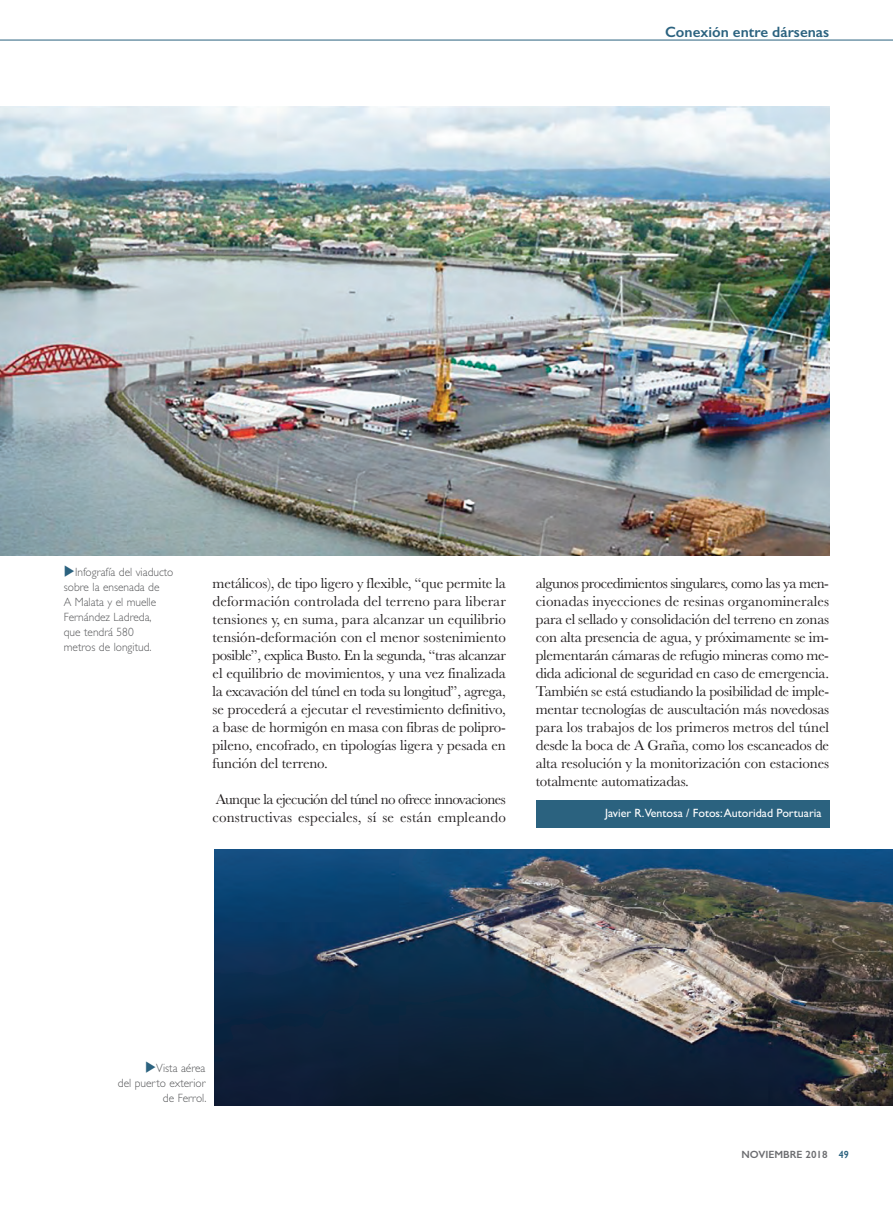
<style>
.page{position:relative;width:893px;height:1212px;background:#fff}
.page>*{position:absolute;margin:0;border:0;box-sizing:border-box;transform-origin:0 0}
.t1{font:15px/18px "Baskerville";letter-spacing:-.01em;color:#231f20;text-align:justify}
.t2{font:15px/18px "Baskerville";letter-spacing:-.04em;color:#231f20}
.t3{font:600 15px "Gill Sans";color:#2b627f}
.t4{font:300 12px/15px "Gill Sans";color:#57585a;scale:.95 1}
.t5{font:12px "Gill Sans";color:#fff}
.t6{font:600 10.5px "Gill Sans";color:#6c6d70}
.s1{color:#2b627f}
</style>
<div class="page">
<hr style="left:0;top:40px;width:893px;height:1px;background:#2b627f">
<img style="left:0;top:106px;width:829px;height:450px">
<img style="left:215px;top:849px;width:678px;height:257px">
<div style="left:536px;top:801px;width:293px;height:27px;background:#2b627f"></div>
<p class="t3" style="left:665px;top:23px;width:166px">Conexión entre dársenas</p>
<p class="t4" style="left:64px;top:564px;width:117px"><span class="s1">◆</span>Infografía del viaducto sobre la ensenada de<br>A Malata y el muelle<br>Fernández Ladreda,<br>que tendrá 580<br>metros de longitud.</p>
<p class="t1" style="left:213px;top:574px;width:295px">metálicos), de tipo ligero y flexible, “que permite la deformación controlada del terreno para liberar tensiones y, en suma, para alcanzar un equilibrio tensión-deformación con el menor sostenimiento posible”, explica Busto. En la segunda, “tras alcanzar el equilibrio de movimientos, y una vez finalizada la excavación del túnel en toda su longitud”, agrega, se procederá a ejecutar el revestimiento definitivo, a base de hormigón en masa con fibras de polipro&shy;pileno, encofrado, en tipologías ligera y pesada en función del terreno.</p>
<p class="t2" style="left:213px;top:790px;width:295px">Aunque la ejecución del túnel no ofrece innovaciones constructivas especiales, sí se están empleando</p>
<p class="t1" style="left:536px;top:574px;width:295px">algunos procedimientos singulares, como las ya men&shy;cionadas inyecciones de resinas organominerales para el sellado y consolidación del terreno en zonas con alta presencia de agua, y próximamente se im&shy;plementarán cámaras de refugio mineras como me&shy;dida adicional de seguridad en caso de emergencia.<br>También se está estudiando la posibilidad de imple&shy;mentar tecnologías de auscultación más novedosas para los trabajos de los primeros metros del túnel desde la boca de A Graña, como los escaneados de alta resolución y la monitorización con estaciones totalmente automatizadas.</p>
<p class="t5" style="left:605px;top:806px;width:218px">Javier R.Ventosa / Fotos: Autoridad Portuaria</p>
<p class="t4" style="left:118px;top:1060px;width:95px;text-align:right"><span class="s1">◆</span>Vista aérea<br>del puerto exterior de Ferrol.</p>
<p class="t6" style="left:741px;top:1149px;width:109px">NOVIEMBRE 2018 <span class="s1">49</span></p>
</div>
